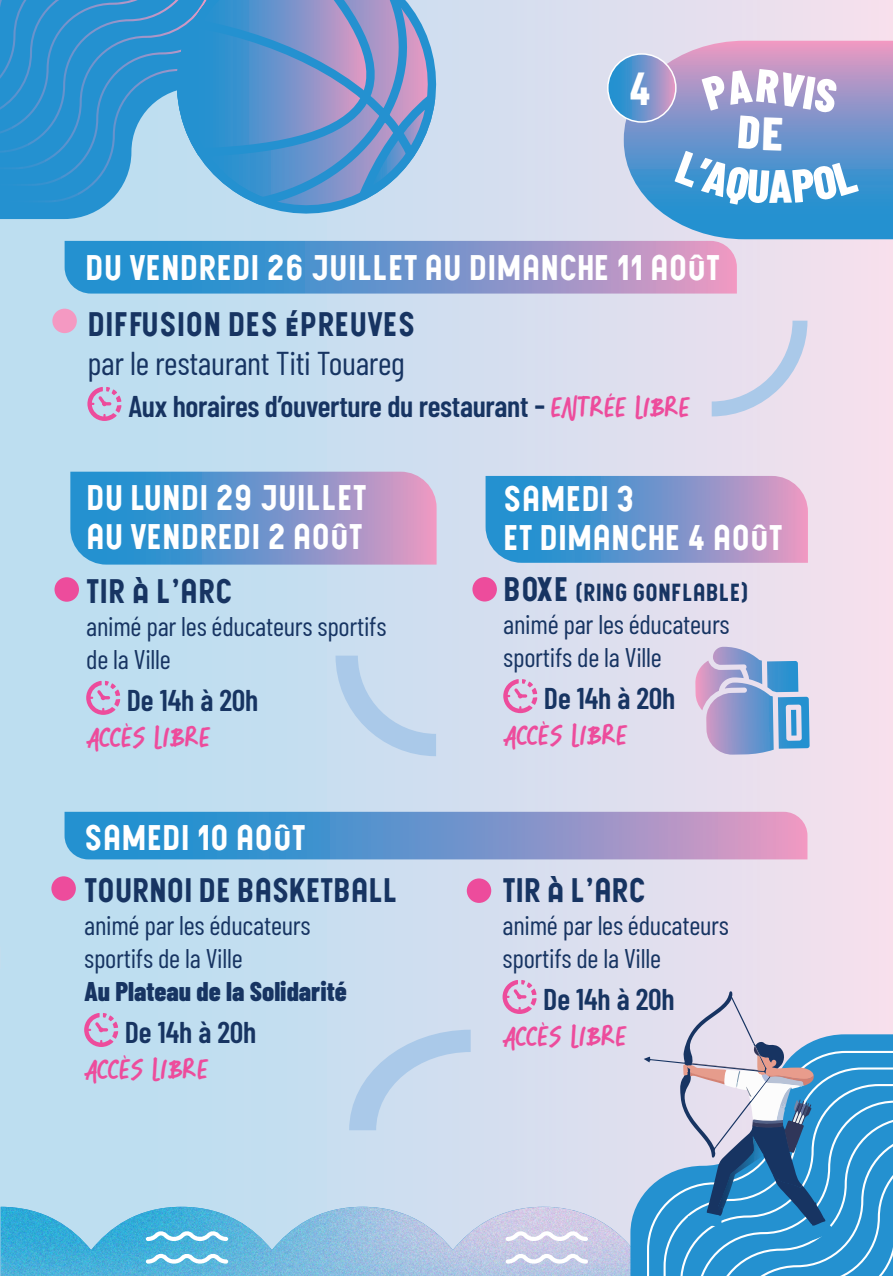
<style>
.page{position:relative;width:893px;height:1276px;background:#fff}
.page>*{position:absolute;margin:0;border:0;box-sizing:border-box;transform-origin:0 0}
.t1{font:45px "Post Bus";color:#fff}
.t2{font:34.5px/39px "Post Bus";color:#fff}
.t3{font:33px "Post Bus";letter-spacing:-.01em;color:#173462}
.t4{font:33px "Barlow Condensed";letter-spacing:-.01em;color:#173462}
.t5{font:600 30px "Barlow Condensed";letter-spacing:-.01em;color:#173462}
.t6{font:30px "DASHBIRD";color:#ed4c9c}
.t7{font:27px/33px "Barlow Condensed";letter-spacing:-.01em;color:#173462}
.t8{font:800 27px "Barlow Condensed";color:#173462}
.t9{font:24px "Post Bus";color:#173462}
.s1{font-size:33px}
.s2{font-family:"DASHBIRD";font-weight:400;color:#ed4c9c}
</style>
<div class="page">
<div style="left:0;top:0;width:893px;height:1276px;background:linear-gradient(to right,#b4ddf1,#f2e0ed)"></div>
<svg style="left:0;top:946px;width:1px;height:101px"></svg>
<svg style="left:65px;top:241px;width:672px;height:52px;background:#7094cb"></svg>
<div style="left:52px;top:309px;width:25px;height:24px;background:#f499c2;border-radius:12px"></div>
<img style="left:1px;top:1206px;width:629px;height:70px">
<svg style="left:630px;top:1034px;width:14px;height:242px;background:#abc9e5"></svg>
<svg style="left:0;top:205px;width:152px;height:14px;background:#60afdc"></svg>
<svg style="left:712px;top:321px;width:95px;height:95px;background:#dbdaec"></svg>
<svg style="left:349px;top:1029px;width:122px;height:101px;background:#c3d7ed"></svg>
<svg style="left:336px;top:655px;width:100px;height:101px;background:#c2d7ed"></svg>
<svg style="left:146px;top:1230px;width:82px;height:12px"></svg>
<svg style="left:506px;top:1230px;width:82px;height:12px"></svg>
<svg style="left:146px;top:1253px;width:82px;height:12px"></svg>
<svg style="left:506px;top:1253px;width:82px;height:12px"></svg>
<svg style="left:644px;top:991px;width:249px;height:285px;background:#79abd2"></svg>
<svg style="left:152px;top:0;width:309px;height:227px;background:#caddef"></svg>
<svg style="left:0;top:0;width:443px;height:205px;background:#419cd4"></svg>
<svg style="left:163px;top:0;width:269px;height:212px;background:#6d9ed1"></svg>
<svg style="left:70px;top:472px;width:367px;height:92px;background:#7195cb"></svg>
<svg style="left:86px;top:681px;width:34px;height:34px"></svg>
<svg style="left:486px;top:476px;width:322px;height:87px;background:#7095cb"></svg>
<div style="left:472px;top:577px;width:25px;height:24px;background:#ed4c9c;border-radius:12px"></div>
<svg style="left:695px;top:647px;width:115px;height:108px;background:#9eaed7"></svg>
<svg style="left:503px;top:679px;width:34px;height:34px"></svg>
<svg style="left:65px;top:812px;width:742px;height:47px;background:#7094cb"></svg>
<div style="left:467px;top:878px;width:24px;height:25px;background:#ed4c9c;border-radius:12px"></div>
<svg style="left:503px;top:980px;width:34px;height:34px"></svg>
<div style="left:51px;top:876px;width:25px;height:25px;background:#ed4c9c;border-radius:12px"></div>
<svg style="left:624px;top:41px;width:269px;height:198px;background:#7f9ed0"></svg>
<svg style="left:608px;top:54px;width:68px;height:68px;background:#6f96cc"></svg>
<div style="left:607px;top:53px;width:70px;height:70px;border:2px solid #fff;border-radius:50%"></div>
<div style="left:54px;top:577px;width:25px;height:25px;background:#ed4c9c;border-radius:12px"></div>
<svg style="left:0;top:1206px;width:1px;height:12px"></svg>
<svg style="left:84px;top:1013px;width:34px;height:34px"></svg>
<svg style="left:87px;top:387px;width:34px;height:34px"></svg>
<svg style="left:674px;top:69px;width:185px;height:137px;background:#6d93cb"></svg>
<h1 class="t1" style="left:628px;top:68px;width:26px">4</h1>
<p class="t2" style="left:85px;top:250px;width:636px">DU VENDREDI 26 JUILLET AU DIMANCHE 11 AOÛT</p>
<p class="t3" style="left:87px;top:308px;width:330px">DIFFUSION DES ÉPREUVES</p>
<p class="t4" style="left:87px;top:342px;width:319px">par le restaurant Titi Touareg</p>
<p class="t5" style="left:128px;top:387px;width:564px">Aux horaires d’ouverture du restaurant <span class="s1">-</span> <span class="s2">ENTRÉE LIBRE</span></p>
<p class="t2" style="left:86px;top:481px;width:282px">DU LUNDI 29 JUILLET<br>AU VENDREDI 2 AOÛT</p>
<p class="t3" style="left:86px;top:575px;width:148px">TIR À L’ARC</p>
<p class="t7" style="left:86px;top:608px;width:302px">animé par les éducateurs sportifs de la Ville</p>
<p class="t5" style="left:127px;top:681px;width:133px">De 14h à 20h</p>
<p class="t6" style="left:86px;top:719px;width:126px">ACCÈS LIBRE</p>
<p class="t2" style="left:84px;top:820px;width:223px">SAMEDI 10 AOÛT</p>
<p class="t3" style="left:84px;top:874px;width:315px">TOURNOI DE BASKETBALL</p>
<p class="t7" style="left:84px;top:907px;width:228px">animé par les éducateurs sportifs de la Ville</p>
<p class="t8" style="left:84px;top:974px;width:264px">Au Plateau de la Solidarité</p>
<p class="t5" style="left:125px;top:1013px;width:133px">De 14h à 20h</p>
<p class="t6" style="left:84px;top:1051px;width:126px">ACCÈS LIBRE</p>
<p class="t2" style="left:503px;top:481px;width:281px">SAMEDI 3<br>ET DIMANCHE 4 AOÛT</p>
<p class="t9" style="left:503px;top:581px;width:247px"><span class="s1">BOXE</span> (RING GONFLABLE)</p>
<p class="t7" style="left:503px;top:607px;width:228px">animé par les éducateurs sportifs de la Ville</p>
<p class="t5" style="left:544px;top:679px;width:133px">De 14h à 20h</p>
<p class="t6" style="left:503px;top:717px;width:126px">ACCÈS LIBRE</p>
<p class="t3" style="left:503px;top:874px;width:145px">TIR À L’ARC</p>
<p class="t7" style="left:503px;top:907px;width:228px">animé par les éducateurs sportifs de la Ville</p>
<p class="t5" style="left:543px;top:980px;width:133px">De 14h à 20h</p>
<p class="t6" style="left:503px;top:1018px;width:126px">ACCÈS LIBRE</p>
</div>
